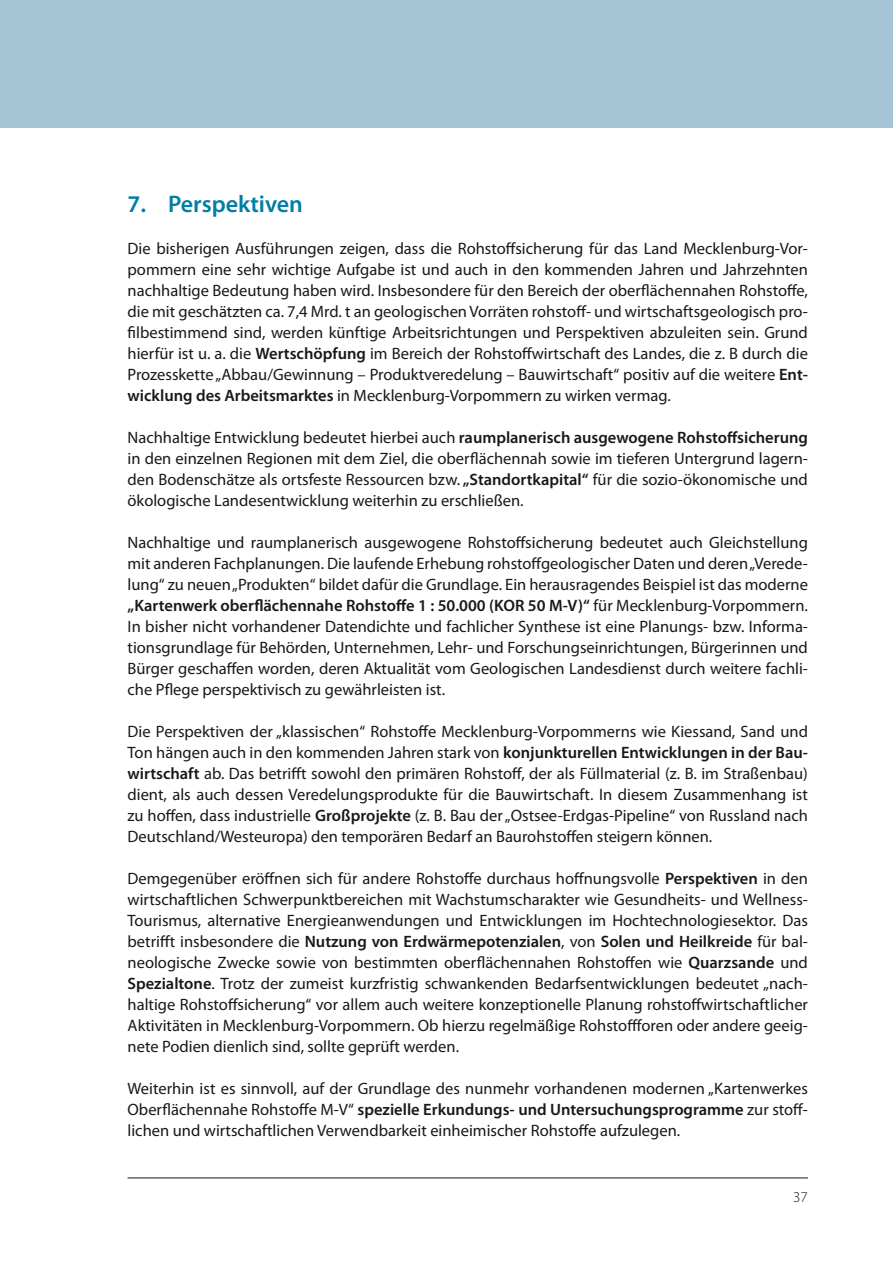
<style>
.page{position:relative;width:893px;height:1263px;background:#fff}
.page>*{position:absolute;margin:0;border:0;box-sizing:border-box;transform-origin:0 0}
.t1{font:600 24px "Myriad Pro";color:#007ea6}
.t2{font:16.5px/21px "Myriad Pro";color:#1a171b;text-align:justify}
.t3{font:300 15px "Myriad Pro";color:#1a171b}
.s1{font-weight:600}
</style>
<div class="page">
<div style="left:0;top:0;width:893px;height:128px;background:#a5c4d5"></div>
<hr style="left:128px;top:1177px;width:680px;height:1px;background:#1a171b">
<h1 class="t1" style="left:128px;top:188px;width:177px">7. Perspektiven</h1>
<p class="t2" style="left:128px;top:237px;width:682px">Die bisherigen Ausführungen zeigen, dass die Rohstoffsicherung für das Land Mecklenburg-Vor&shy;pommern eine sehr wichtige Aufgabe ist und auch in den kommenden Jahren und Jahrzehnten nachhaltige Bedeutung haben wird. Insbesondere für den Bereich der oberflächennahen Rohstoffe, die mit geschätzten ca. 7,4 Mrd. t an geologischen Vorräten rohstoff- und wirtschaftsgeologisch pro&shy;filbestimmend sind, werden künftige Arbeitsrichtungen und Perspektiven abzuleiten sein. Grund hierfür ist u. a. die <span class="s1">Wertschöpfung</span> im Bereich der Rohstoffwirtschaft des Landes, die z. B durch die Prozesskette„Abbau/Gewinnung – Produktveredelung – Bauwirtschaft“ positiv auf die weitere <span class="s1">Ent&shy;wicklung des Arbeitsmarktes</span> in Mecklenburg-Vorpommern zu wirken vermag.</p>
<p class="t2" style="left:128px;top:426px;width:682px">Nachhaltige Entwicklung bedeutet hierbei auch <span class="s1">raumplanerisch ausgewogene Rohstoffsicherung </span>in den einzelnen Regionen mit dem Ziel, die oberflächennah sowie im tieferen Untergrund lagern&shy;den Bodenschätze als ortsfeste Ressourcen bzw. <span class="s1">„Standortkapital“</span> für die sozio-ökonomische und ökologische Landesentwicklung weiterhin zu erschließen.</p>
<p class="t2" style="left:128px;top:531px;width:682px">Nachhaltige und raumplanerisch ausgewogene Rohstoffsicherung bedeutet auch Gleichstellung mit anderen Fachplanungen. Die laufende Erhebung rohstoffgeologischer Daten und deren„Verede&shy;lung“ zu neuen„Produkten“ bildet dafür die Grundlage. Ein herausragendes Beispiel ist das moderne <span class="s1">„Kartenwerk oberflächennahe Rohstoffe 1 : 50.000 (KOR 50 M-V)“</span> für Mecklenburg-Vorpommern.<br>In bisher nicht vorhandener Datendichte und fachlicher Synthese ist eine Planungs- bzw. Informa&shy;tionsgrundlage für Behörden, Unternehmen, Lehr- und Forschungseinrichtungen, Bürgerinnen und Bürger geschaffen worden, deren Aktualität vom Geologischen Landesdienst durch weitere fachli&shy;che Pflege perspektivisch zu gewährleisten ist.</p>
<p class="t2" style="left:128px;top:720px;width:682px">Die Perspektiven der „klassischen“ Rohstoffe Mecklenburg-Vorpommerns wie Kiessand, Sand und Ton hängen auch in den kommenden Jahren stark von <span class="s1">konjunkturellen Entwicklungen in der Bau&shy;wirtschaft</span> ab. Das betrifft sowohl den primären Rohstoff, der als Füllmaterial (z. B. im Straßenbau) dient, als auch dessen Veredelungsprodukte für die Bauwirtschaft. In diesem Zusammenhang ist zu hoffen, dass industrielle <span class="s1">Großprojekte</span> (z. B. Bau der„Ostsee-Erdgas-Pipeline“ von Russland nach Deutschland/Westeuropa) den temporären Bedarf an Baurohstoffen steigern können.</p>
<p class="t2" style="left:128px;top:867px;width:682px">Demgegenüber eröffnen sich für andere Rohstoffe durchaus hoffnungsvolle <span class="s1">Perspektiven</span> in den wirtschaftlichen Schwerpunktbereichen mit Wachstumscharakter wie Gesundheits- und Wellness-Tourismus, alternative Energieanwendungen und Entwicklungen im Hochtechnologiesektor. Das betrifft insbesondere die <span class="s1">Nutzung von Erdwärmepotenzialen</span>, von <span class="s1">Solen und Heilkreide</span> für bal&shy;neologische Zwecke sowie von bestimmten oberflächennahen Rohstoffen wie <span class="s1">Quarzsande</span> und <span class="s1">Spezialtone</span>. Trotz der zumeist kurzfristig schwankenden Bedarfsentwicklungen bedeutet „nach&shy;haltige Rohstoffsicherung“ vor allem auch weitere konzeptionelle Planung rohstoffwirtschaftlicher Aktivitäten in Mecklenburg-Vorpommern. Ob hierzu regelmäßige Rohstoffforen oder andere geeig&shy;nete Podien dienlich sind, sollte geprüft werden.</p>
<p class="t2" style="left:128px;top:1077px;width:682px">Weiterhin ist es sinnvoll, auf der Grundlage des nunmehr vorhandenen modernen „Kartenwerkes Oberflächennahe Rohstoffe M-V“ <span class="s1">spezielle Erkundungs- und Untersuchungsprogramme</span> zur stoff&shy;lichen und wirtschaftlichen Verwendbarkeit einheimischer Rohstoffe aufzulegen.</p>
<p class="t3" style="left:793px;top:1188px;width:8px">37</p>
</div>
